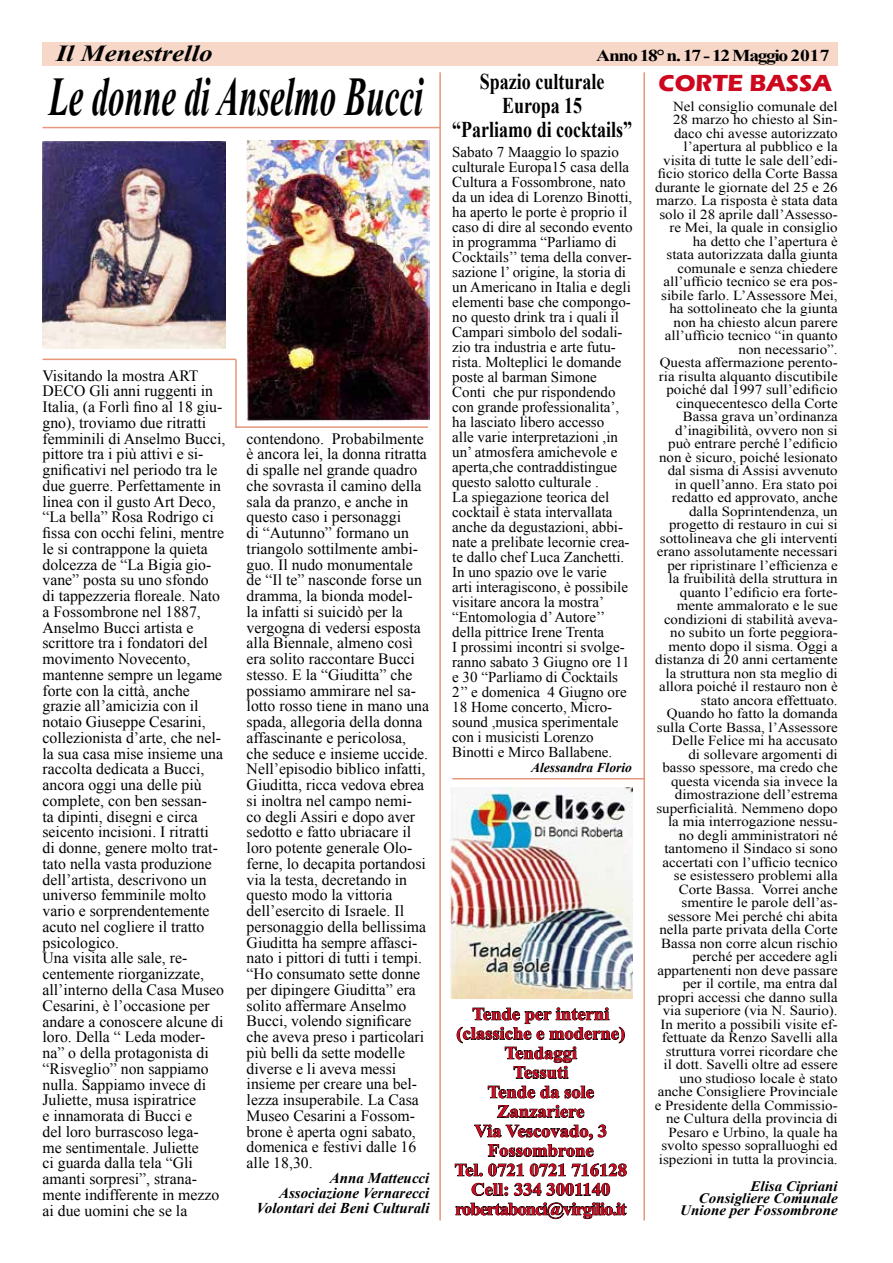
<style>
.page{position:relative;width:893px;height:1263px;background:#fff}
.page>*{position:absolute;margin:0;border:0;box-sizing:border-box;transform-origin:0 0}
.t1{font:italic 700 54.45px "Times New Roman";color:#000;scale:.61 1}
.t2{font:700 24px "Eras ITC";color:#cd071e}
.t3{font:italic 700 22.95px "Times New Roman";color:#000;scale:1.18 1}
.t4{font:700 22.5px/24px "Times New Roman";color:#000;text-align:center;scale:.8 1}
.t5{font:700 17.7px/19.5px "Times New Roman";color:#cd071e;text-align:center;scale:1.05 1}
.t6{font:700 16.65px "Times New Roman";letter-spacing:-.07em;color:#000;scale:1.18 1}
.t7{font:15.75px/15.8px "Times New Roman";color:#000}
.t8{font:15px/15px "Times New Roman";color:#000}
.t9{font:italic 700 15px/15px "Times New Roman";color:#000;text-align:right}
.t10{font:italic 700 14.4px/12px "Times New Roman";color:#000;text-align:right;scale:1.04 1}
.t11{font:13.8px/13.5px "Times New Roman";color:#000;text-align:right;scale:1.09 1}
.t12{font:italic 700 13.5px "Times New Roman";color:#000}
.s1{font-size:15px}
</style>
<div class="page">
<div style="left:43px;top:43px;width:795px;height:23px;background:#f6d7c8"></div>
<svg style="left:456px;top:1007px;width:169px;height:72px"></svg>
<svg style="left:487px;top:1085px;width:107px;height:33px"></svg>
<svg style="left:474px;top:1124px;width:133px;height:33px"></svg>
<svg style="left:454px;top:1163px;width:173px;height:33px"></svg>
<svg style="left:455px;top:1202px;width:172px;height:17px"></svg>
<img style="left:449px;top:787px;width:183px;height:211px">
<hr style="left:643px;top:72px;width:2px;height:1148px;background:#e69679">
<hr style="left:452px;top:778px;width:193px;height:1px;background:#e69679">
<hr style="left:43px;top:127px;width:397px;height:1px;background:#e69679">
<hr style="left:439px;top:72px;width:2px;height:1148px;background:#e69679">
<img style="left:43px;top:141px;width:182px;height:208px">
<img style="left:247px;top:140px;width:182px;height:281px">
<hr style="left:43px;top:359px;width:193px;height:1px;background:#e69679">
<hr style="left:235px;top:359px;width:2px;height:69px;background:#e69679">
<hr style="left:235px;top:426px;width:193px;height:2px;background:#e69679">
<h3 class="t3" style="left:56px;top:37px;width:134px">Il Menestrello</h3>
<p class="t6" style="left:596px;top:44px;width:199px">Anno 18° n. 17 - 12 Maggio 2017</p>
<h1 class="t1" style="left:49px;top:59px;width:616px">Le donne di Anselmo Bucci</h1>
<p class="t7" style="left:43px;top:367px;width:184px">Visitando la mostra ART<br>DECO Gli anni ruggenti in<br>Italia, (a Forlì fino al 18 giu&shy;gno), troviamo due ritratti femminili di Anselmo Bucci, pittore tra i più attivi e si&shy;gnificativi nel periodo tra le due guerre. Perfettamente in linea con il gusto Art Deco, “La bella” Rosa Rodrigo ci fissa con occhi felini, mentre le si contrappone la quieta dolcezza de “La Bigia gio&shy;vane” posta su uno sfondo<br>di tappezzeria floreale. Nato a Fossombrone nel 1887,<br>Anselmo Bucci artista e scrittore tra i fondatori del movimento Novecento, mantenne sempre un legame forte con la città, anche grazie all’amicizia con il notaio Giuseppe Cesarini, collezionista d’arte, che nel&shy;la sua casa mise insieme una raccolta dedicata a Bucci, ancora oggi una delle più complete, con ben sessan-<br>ta dipinti, disegni e circa seicento incisioni. I ritratti<br>di donne, genere molto trat&shy;tato nella vasta produzione dell’artista, descrivono un universo femminile molto vario e sorprendentemente acuto nel cogliere il tratto psicologico.<br>Una visita alle sale, re&shy;centemente riorganizzate, all’interno della Casa Museo<br>Cesarini, è l’occasione per andare a conoscere alcune di loro. Della “ Leda moder&shy;na” o della protagonista di “Risveglio” non sappiamo nulla. Sappiamo invece di<br>Juliette, musa ispiratrice<br>e innamorata di Bucci e<br>del loro burrascoso lega-<br>me sentimentale. Juliette<br>ci guarda dalla tela “Gli amanti sorpresi”, strana&shy;mente indifferente in mezzo ai due uomini che se la</p>
<p class="t7" style="left:247px;top:430px;width:184px">contendono. Probabilmente è ancora lei, la donna ritratta di spalle nel grande quadro che sovrasta il camino della sala da pranzo, e anche in questo caso i personaggi<br>di “Autunno” formano un triangolo sottilmente ambi&shy;guo. Il nudo monumentale de “Il te” nasconde forse un dramma, la bionda model-<br>la infatti si suicidò per la vergogna di vedersi esposta alla Biennale, almeno così era solito raccontare Bucci stesso. E la “Giuditta” che possiamo ammirare nel sa&shy;lotto rosso tiene in mano una spada, allegoria della donna affascinante e pericolosa, che seduce e insieme uccide.<br>Nell’episodio biblico infatti,<br>Giuditta, ricca vedova ebrea si inoltra nel campo nemi&shy;co degli Assiri e dopo aver sedotto e fatto ubriacare il loro potente generale Olo&shy;ferne, lo decapita portandosi via la testa, decretando in questo modo la vittoria dell’esercito di Israele. Il personaggio della bellissima<br>Giuditta ha sempre affasci&shy;nato i pittori di tutti i tempi. “Ho consumato sette donne per dipingere Giuditta” era solito affermare Anselmo<br>Bucci, volendo significare che aveva preso i particolari più belli da sette modelle diverse e li aveva messi insieme per creare una bel&shy;lezza insuperabile. La Casa<br>Museo Cesarini a Fossom&shy;brone è aperta ogni sabato, domenica e festivi dalle 16 alle 18,30.</p>
<p class="t9" style="left:256px;top:1170px;width:174px">Anna Matteucci<br>Associazione Vernarecci<br>Volontari dei Beni Culturali</p>
<h3 class="t4" style="left:452px;top:69px;width:226px">Spazio culturale<br>Europa 15<br>“Parliamo di cocktails”</h3>
<p class="t8" style="left:452px;top:144px;width:182px">Sabato 7 Maaggio lo spazio culturale Europa15 casa della<br>Cultura a Fossombrone, nato da un idea di Lorenzo Binotti, ha aperto le porte è proprio il caso di dire al secondo evento in programma “Parliamo di<br>Cocktails’’ tema della conver&shy;sazione l’ origine, la storia di un Americano in Italia e degli elementi base che compongo&shy;no questo drink tra i quali il<br>Campari simbolo del sodali&shy;zio tra industria e arte futu&shy;rista. Molteplici le domande poste al barman Simone<br>Conti che pur rispondendo con grande professionalita’, ha lasciato libero accesso<br>alle varie interpretazioni ,in un’ atmosfera amichevole e aperta,che contraddistingue questo salotto culturale .<br>La spiegazione teorica del cocktail è stata intervallata anche da degustazioni, abbi&shy;nate a prelibate lecornie crea&shy;te dallo chef Luca Zanchetti.<br>In uno spazio ove le varie<br>arti interagiscono, è possibile visitare ancora la mostra’ “Entomologia d’ Autore’’ della pittrice Irene Trenta<br>I prossimi incontri si svolge&shy;ranno sabato 3 Giugno ore 11 e 30 “Parliamo di Cocktails<br>2’’ e domenica 4 Giugno ore<br>18 Home concerto, Micro&shy;sound ,musica sperimentale con i musicisti Lorenzo<br>Binotti e Mirco Ballabene.</p>
<p class="t12" style="left:531px;top:758px;width:102px">Alessandra Florio</p>
<p class="t5" style="left:455px;top:1004px;width:166px">Tende per interni (classiche e moderne)<br>Tendaggi<br>Tessuti<br>Tende da sole<br>Zanzariere<br>Via Vescovado, 3<br>Fossombrone<br>Tel. 0721 0721 716128<br>Cell: 334 3001140 robertabonci@virgilio.it</p>
<h2 class="t2" style="left:659px;top:69px;width:175px">CORTE BASSA</h2>
<p class="t11" style="left:655px;top:99px;width:169px">Nel consiglio comunale del<br>28 marzo ho chiesto al Sin&shy;daco chi avesse autorizzato l’apertura al pubblico e la visita di tutte le sale dell’edi&shy;ficio storico della Corte Bassa durante le giornate del 25 e 26 marzo. La risposta è stata data solo il 28 aprile dall’Assesso&shy;re Mei, la quale in consiglio ha detto che l’apertura è<br>stata autorizzata dalla giunta comunale e senza chiedere all’ufficio tecnico se era pos&shy;sibile farlo. L’Assessore Mei, ha sottolineato che la giunta non ha chiesto alcun parere all’ufficio tecnico “in quanto non necessario”.<br>Questa affermazione perento&shy;ria risulta alquanto discutibile poiché dal 1997 sull’edificio cinquecentesco della Corte<br>Bassa grava un’ordinanza d’inagibilità, ovvero non si può entrare perché l’edificio non è sicuro, poiché lesionato dal sisma di Assisi avvenuto in quell’anno. Era stato poi redatto ed approvato, anche dalla Soprintendenza, un progetto di restauro in cui si sottolineava che gli interventi erano assolutamente necessari per ripristinare l’efficienza e la fruibilità della struttura in quanto l’edificio era forte&shy;mente ammalorato e le sue condizioni di stabilità aveva&shy;no subito un forte peggiora&shy;mento dopo il sisma. Oggi a distanza di 20 anni certamente la struttura non sta meglio di allora poiché il restauro non è stato ancora effettuato.<br>Quando ho fatto la domanda sulla Corte Bassa, l’Assessore<br>Delle Felice mi ha accusato<br>di sollevare argomenti di basso spessore, ma credo che questa vicenda sia invece la dimostrazione dell’estrema superficialità. Nemmeno dopo la mia interrogazione nessu&shy;no degli amministratori né tantomeno il Sindaco si sono accertati con l’ufficio tecnico se esistessero problemi alla<br>Corte Bassa. Vorrei anche smentire le parole dell’as&shy;sessore Mei perché chi abita nella parte privata della Corte<br>Bassa non corre alcun rischio perché per accedere agli appartenenti non deve passare per il cortile, ma entra dal propri accessi che danno sulla via superiore (via N. Saurio).<br>In merito a possibili visite ef&shy;fettuate da Renzo Savelli alla struttura vorrei ricordare che il dott. Savelli oltre ad essere uno studioso locale è stato anche Consigliere Provinciale e Presidente della Commissio&shy;ne Cultura della provincia di<br>Pesaro e Urbino, la quale ha svolto spesso sopralluoghi ed ispezioni in tutta la provincia<span class="s1">.</span></p>
<p class="t10" style="left:680px;top:1179px;width:153px">Elisa Cipriani<br>Consigliere Comunale<br>Unione per Fossombrone</p>
</div>
